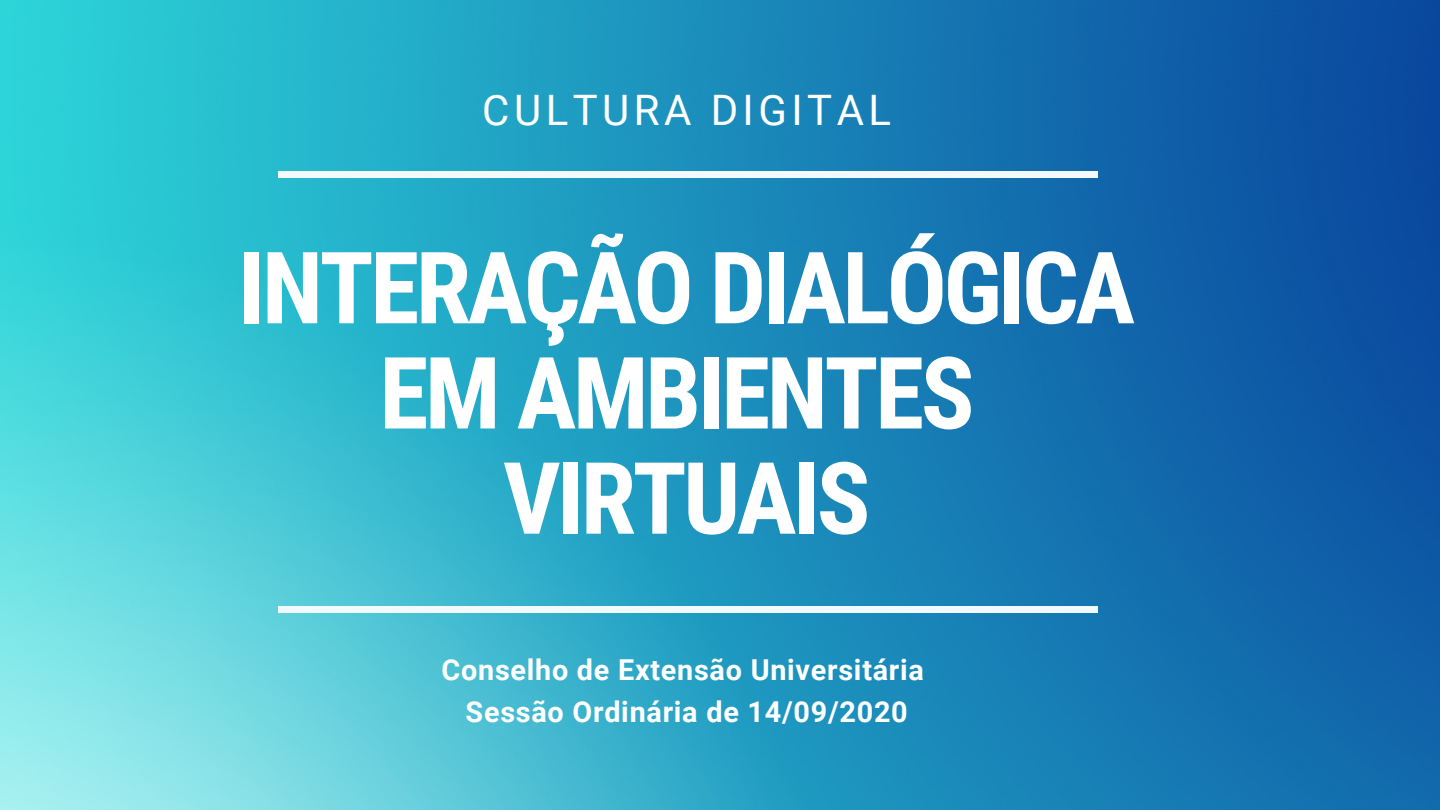
<style>
.page{position:relative;width:1440px;height:810px;background:#fff}
.page>*{position:absolute;margin:0;border:0;box-sizing:border-box;transform-origin:0 0}
.t1{font:700 99.9px/105.2px "Roboto Condensed";letter-spacing:-.035em;color:#fff;text-align:center}
.t2{font:42px "Roboto";letter-spacing:.105em;color:#fff}
.t3{font:700 28.8px/41.8px "Roboto";letter-spacing:.025em;color:#fff;text-align:center}
</style>
<div class="page">
<img style="left:0;top:0;width:1440px;height:810px">
<div style="left:278px;top:171px;width:820px;height:7px;background:#f2faff"></div>
<div style="left:278px;top:606px;width:820px;height:6px;background:#f2faff"></div>
<h2 class="t2" style="left:482px;top:86px;width:410px">CULTURA DIGITAL</h2>
<h1 class="t1" style="left:238px;top:237px;width:898px">INTERAÇÃO DIALÓGICA<br>EM AMBIENTES<br>VIRTUAIS</h1>
<p class="t3" style="left:442px;top:649px;width:484px">Conselho de Extensão Universitária<br>Sessão Ordinária de 14/09/2020</p>
</div>
